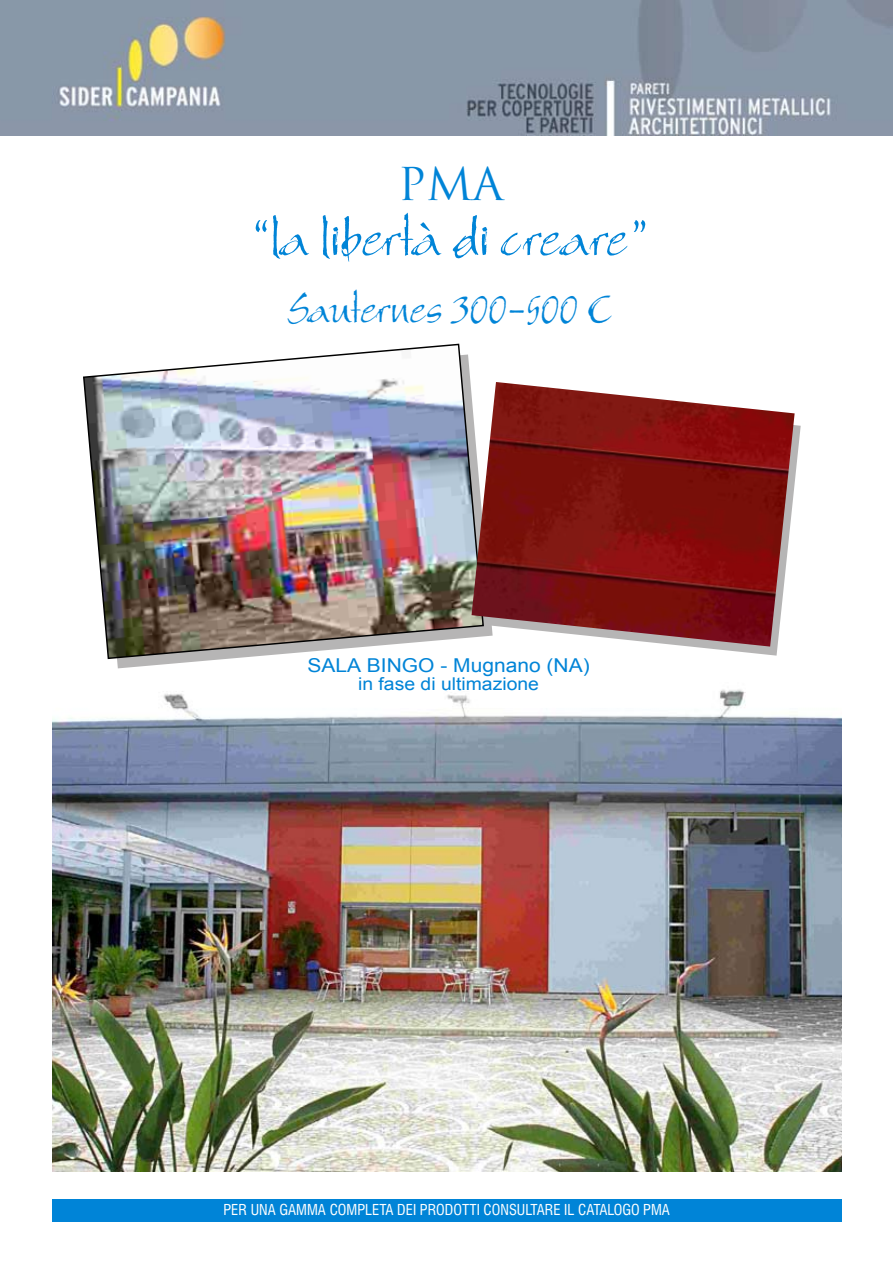
<style>
.page{position:relative;width:893px;height:1263px;background:#fff}
.page>*{position:absolute;margin:0;border:0;box-sizing:border-box;transform-origin:0 0}
.t1{font:53.4px "Bergell Plain";color:#0084d7;scale:1.1 1}
.t2{font:44.1px "Trajan";color:#0084d7}
.t3{font:41.1px "Bergell Plain";color:#0084d7;scale:1.1 1}
.t4{font:19.05px "Arial";color:#0084d7;scale:1.1 1}
.t5{font:17.7px "Arial";color:#0084d7;scale:1.1 1}
.t6{font:condensed 14.7px "Swiss 721 BT";color:#fff}
</style>
<div class="page">
<img style="left:0;top:0;width:893px;height:136px">
<div style="left:52px;top:1200px;width:789px;height:22px;background:#0084d7"></div>
<img style="left:52px;top:668px;width:789px;height:503px">
<svg style="left:696px;top:425px;width:105px;height:231px"></svg>
<img style="left:83px;top:343px;width:388px;height:317px">
<img style="left:471px;top:382px;width:324px;height:265px">
<h2 class="t2" style="left:398px;top:157px;width:107px">PMA</h2>
<h1 class="t1" style="left:251px;top:205px;width:364px">“la libertà di creare”</h1>
<h3 class="t3" style="left:287px;top:284px;width:298px">Sauternes 300-500 C</h3>
<p class="t4" style="left:307px;top:655px;width:258px">SALA BINGO - Mugnano (NA)</p>
<p class="t5" style="left:358px;top:674px;width:166px">in fase di ultimazione</p>
<p class="t6" style="left:223px;top:1201px;width:448px">PER UNA GAMMA COMPLETA DEI PRODOTTI CONSULTARE IL CATALOGO PMA</p>
</div>
